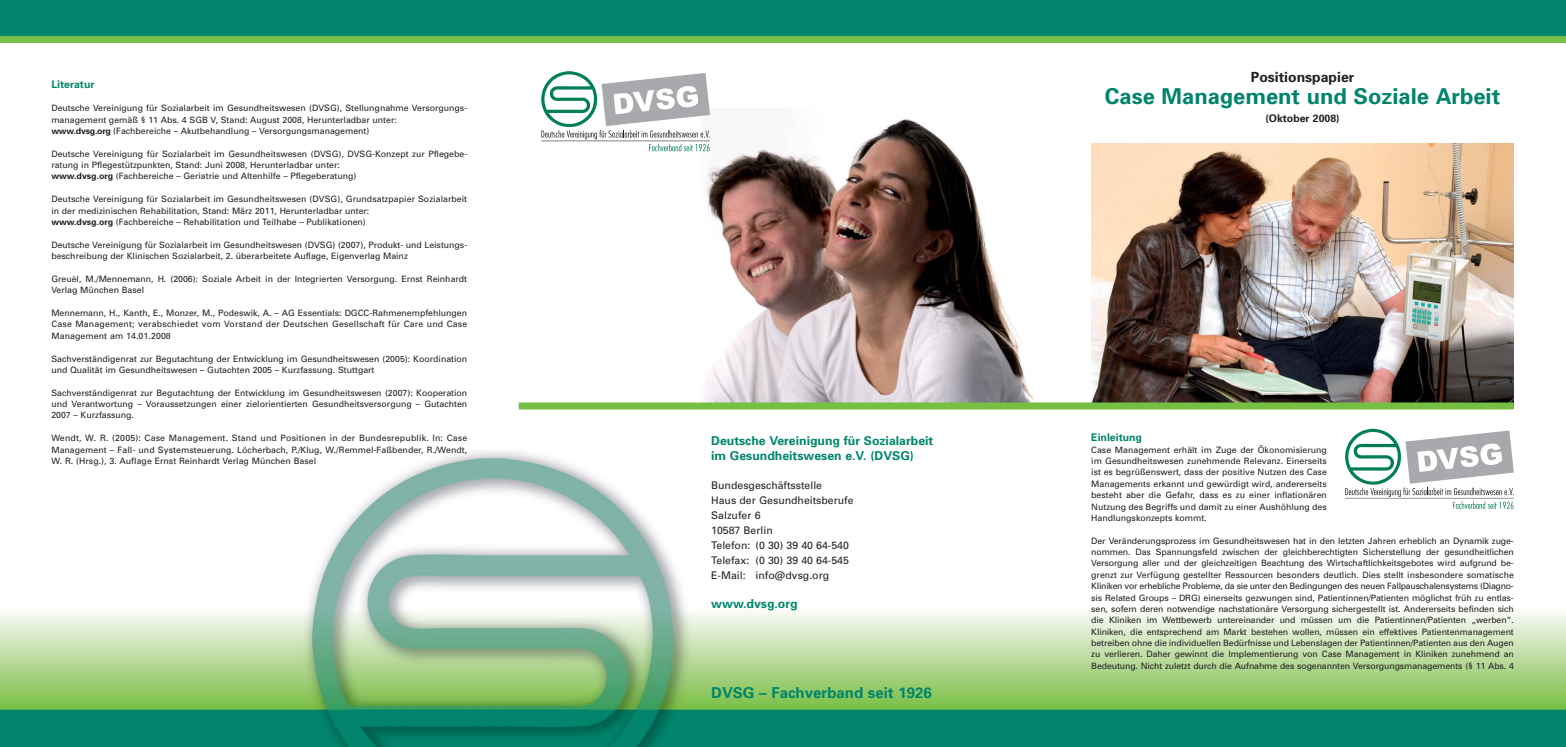
<style>
.page{position:relative;width:1566px;height:747px;background:#fff}
.page>*{position:absolute;margin:0;border:0;box-sizing:border-box;transform-origin:0 0}
.t1{font:700 21.88px "Univers";color:#00856c}
.t2{font:700 15.05px "Univers";color:#00856c}
.t3{font:700 14px "Univers";color:#231f20}
.t4{font:700 12.25px/14.9px "Univers";color:#00856c}
.t5{font:10.5px/14.9px "Univers";color:#231f20}
.t6{font:700 10.5px "Univers";color:#00856c}
.t7{font:700 10.5px "Univers";color:#231f20}
.t8{font:8.75px/11.4px "Univers";color:#231f20}
.s1{font-weight:700}
</style>
<div class="page">
<img style="left:0;top:451px;width:1565px;height:296px">
<img style="left:700px;top:108px;width:334px;height:294px">
<div style="left:0;top:0;width:1565px;height:37px;background:#00856c"></div>
<img style="left:1091px;top:144px;width:422px;height:258px">
<svg style="left:541px;top:71px;width:169px;height:80px"></svg>
<div style="left:518px;top:402px;width:995px;height:7px;background:#75c043"></div>
<div style="left:0;top:36px;width:1565px;height:7px;background:#75c043"></div>
<svg style="left:1344px;top:429px;width:169px;height:80px"></svg>
<p class="t6" style="left:51px;top:81px;width:45px">Literatur</p>
<p class="t8" style="left:51px;top:103px;width:417px">Deutsche Vereinigung für Sozialarbeit im Gesundheitswesen (DVSG), Stellungnahme Versorgungs - management gemäß § 11 Abs. 4 SGB V, Stand: August 2008, Herunterladbar unter:<br><span class="s1">www.dvsg.org</span> (Fachbereiche – Akutbehandlung – Versorgungsmanagement)</p>
<p class="t8" style="left:51px;top:149px;width:417px">Deutsche Vereinigung für Sozialarbeit im Gesundheitswesen (DVSG), DVSG-Konzept zur Pflege be - ratung in Pflegestützpunkten, Stand: Juni 2008, Herunterladbar unter:<br><span class="s1">www.dvsg.org</span> (Fachbereiche – Geriatrie und Altenhilfe – Pflegeberatung)</p>
<p class="t8" style="left:51px;top:194px;width:417px">Deutsche Vereinigung für Sozialarbeit im Gesundheitswesen (DVSG), Grundsatzpapier Sozialarbeit in der medizinischen Rehabilitation, Stand: März 2011, Herunterladbar unter:<br><span class="s1">www.dvsg.org</span> (Fachbereiche – Rehabilitation und Teilhabe – Publikationen)</p>
<p class="t8" style="left:51px;top:240px;width:417px">Deutsche Vereinigung für Sozialarbeit im Gesundheitswesen (DVSG) (2007), Produkt- und Leistungs - beschreibung der Klinischen Sozialarbeit, 2. überarbeitete Auflage, Eigenverlag Mainz</p>
<p class="t8" style="left:51px;top:274px;width:417px">Greuèl, M./Mennemann, H. (2006): Soziale Arbeit in der Integrierten Versorgung. Ernst Reinhardt<br>Verlag München Basel</p>
<p class="t8" style="left:51px;top:308px;width:417px;text-align:justify">Mennemann, H., Kanth, E., Monzer, M., Podeswik, A. – AG Essentials: DGCC-Rahmenempfehlungen Case Management; verabschiedet vom Vorstand der Deutschen Gesellschaft für Care und Case Ma nagement am 14.01.2008</p>
<p class="t8" style="left:51px;top:353px;width:417px">Sachverständigenrat zur Begutachtung der Entwicklung im Gesundheitswesen (2005): Koordination und Qualität im Gesundheitswesen – Gutachten 2005 – Kurzfassung. Stuttgart</p>
<p class="t8" style="left:51px;top:387px;width:417px;text-align:justify">Sachverständigenrat zur Begutachtung der Entwicklung im Gesundheitswesen (2007): Kooperation und Verantwortung – Voraussetzungen einer zielorientierten Gesundheitsversorgung – Gutachten 2007 – Kurzfassung.</p>
<p class="t8" style="left:51px;top:433px;width:417px;text-align:justify">Wendt, W. R. (2005): Case Management. Stand und Positionen in der Bundesrepublik. In: Case Management – Fall- und Systemsteuerung. Löcherbach, P./Klug, W./Remmel-Faßbender, R./Wendt, W. R. (Hrsg.), 3. Auflage Ernst Reinhardt Verlag München Basel</p>
<h3 class="t4" style="left:711px;top:434px;width:223px">Deutsche Vereinigung für Sozialarbeit im Gesundheitswesen e.V. (DVSG)</h3>
<p class="t5" style="left:711px;top:479px;width:144px">Bundesgeschäftsstelle<br>Haus der Gesundheitsberufe<br>Salzufer 6<br>10587 Berlin<br>Telefon: (0 30) 39 40 64-540<br>Telefax: (0 30) 39 40 64-545<br>E-Mail: info@dvsg.org</p>
<h3 class="t4" style="left:711px;top:597px;width:88px">www.dvsg.org</h3>
<h2 class="t2" style="left:711px;top:687px;width:222px">DVSG – Fachverband seit 1926</h2>
<h3 class="t3" style="left:1250px;top:71px;width:105px">Positionspapier</h3>
<h1 class="t1" style="left:1104px;top:88px;width:396px">Case Management und Soziale Arbeit</h1>
<p class="t7" style="left:1265px;top:114px;width:76px">(Oktober 2008)</p>
<p class="t6" style="left:1091px;top:433px;width:52px">Einleitung</p>
<p class="t8" style="left:1091px;top:444px;width:237px;text-align:justify">Case Management erhält im Zuge der Ökonomisierung im Gesundheitswesen zunehmende Relevanz. Einerseits ist es begrüßenswert, dass der positive Nutzen des Case Managements erkannt und gewürdigt wird, andererseits besteht aber die Gefahr, dass es zu einer inflationären Nutzung des Begriffs und damit zu einer Aushöhlung des Handlungskonzepts kommt.</p>
<p class="t8" style="left:1091px;top:535px;width:424px;text-align:justify">Der Veränderungsprozess im Gesundheitswesen hat in den letzten Jahren erheblich an Dynamik zuge&shy;nommen. Das Spannungsfeld zwischen der gleichberechtigten Sicherstellung der gesundheitlichen Versorgung aller und der gleichzeitigen Beachtung des Wirtschaftlichkeitsgebotes wird aufgrund be - grenzt zur Verfügung gestellter Ressourcen besonders deutlich. Dies stellt insbesondere somatische Kliniken vor erhebliche Probleme, da sie unter den Bedingungen des neuen Fallpauschalensystems (Diag no - sis Related Groups – DRG) einerseits gezwungen sind, Patientinnen/Patienten möglichst früh zu entlas&shy;sen, sofern deren notwendige nachstationäre Versorgung sichergestellt ist. Andererseits befinden sich die Kliniken im Wettbewerb untereinander und müssen um die Patientinnen/Patienten „werben“.<br>Kliniken, die entsprechend am Markt bestehen wollen, müssen ein effektives Patientenmanagement betreiben ohne die individuellen Bedürfnisse und Lebenslagen der Patientinnen/Patienten aus den Augen zu verlieren. Daher gewinnt die Implementierung von Case Management in Kliniken zunehmend an Bedeutung. Nicht zu letzt durch die Aufnahme des sogenannten Versorgungsmanagements (§ 11 Abs. 4</p>
</div>
